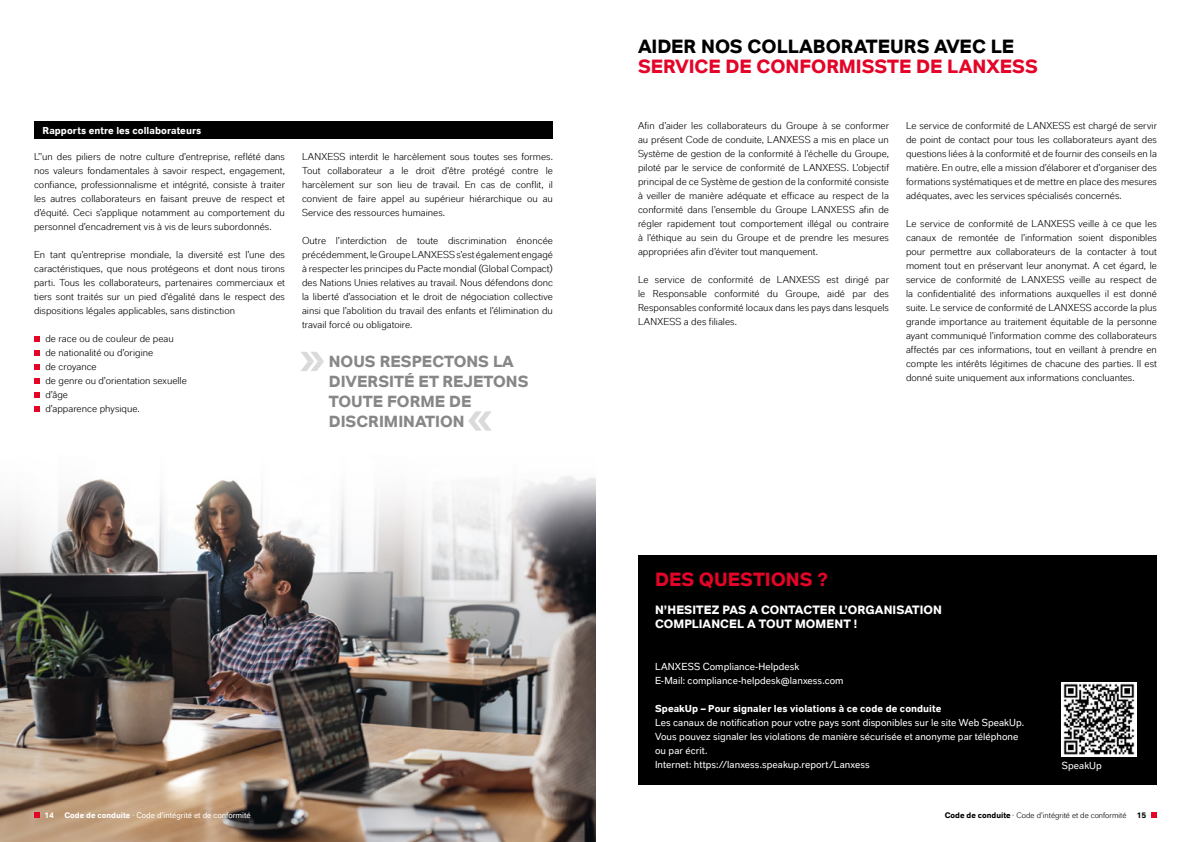
<style>
.page{position:relative;width:1191px;height:842px;background:#fff}
.page>*{position:absolute;margin:0;border:0;box-sizing:border-box;transform-origin:0 0}
.Überschrift_FR{font:700 19px/20px "Lanxess";letter-spacing:-.005em;color:#e40428}
.Überschrift{font:700 19px "Lanxess";color:#e40428}
.Überschrift_FR-2{font:700 16px/20px "Lanxess";color:#878787}
.Fließtext{font:700 12px/14px "Lanxess";letter-spacing:.005em;color:#fff}
.Fließtext_FR{font:10px/14px "Lanxess";letter-spacing:.005em;color:#000;text-align:justify}
.Fließtext-2{font:10px/14px "Lanxess Global Invers";letter-spacing:.005em;color:#fff}
.Fließtext_FR-2{font:700 10px "Lanxess";letter-spacing:.005em;color:#fff}
.t1{font:8px "Lanxess Global Invers";color:#fff}
.t2{font:8px "Lanxess";color:#000}
.t3{font:700 8px "Lanxess";color:#fff}
.t4{font:700 8px "Lanxess";color:#000}
.s1{color:#000}
.s2{font-family:"Lanxess Global";font-weight:700}
.s3{font-family:"Lanxess";font-weight:700}
.s4{font-weight:700}
</style>
<div class="page">
<img style="left:0;top:476px;width:595px;height:366px">
<svg style="left:1151px;top:812px;width:6px;height:6px"></svg>
<svg style="left:34px;top:812px;width:6px;height:6px"></svg>
<div style="left:638px;top:556px;width:519px;height:229px;background:#000"></div>
<img style="left:1062px;top:682px;width:74px;height:74px">
<div style="left:34px;top:122px;width:519px;height:17px;background:#000"></div>
<svg style="left:34px;top:336px;width:6px;height:6px"></svg>
<svg style="left:34px;top:350px;width:6px;height:6px"></svg>
<svg style="left:34px;top:364px;width:6px;height:6px"></svg>
<svg style="left:34px;top:378px;width:6px;height:6px"></svg>
<svg style="left:34px;top:392px;width:6px;height:6px"></svg>
<svg style="left:34px;top:406px;width:6px;height:6px"></svg>
<svg style="left:301px;top:352px;width:23px;height:19px"></svg>
<svg style="left:468px;top:411px;width:24px;height:20px"></svg>
<p class="Fließtext_FR-2" style="left:43px;top:124px;width:160px">Rapports entre les collaborateurs</p>
<p class="Fließtext_FR" style="left:34px;top:149px;width:252px">L’’un des piliers de notre culture d’entreprise, reflété dans nos valeurs fondamentales à savoir respect, engagement, confiance, professionnalisme et intégrité, consiste à traiter les autres collaborateurs en faisant preuve de respect et d’équité. Ceci s’applique notamment au comportement du personnel d’encadrement vis à vis de leurs subordonnés.</p>
<p class="Fließtext_FR" style="left:34px;top:247px;width:252px">En tant qu’entreprise mondiale, la diversité est l’une des caractéristiques, que nous protégeons et dont nous tirons parti. Tous les collaborateurs, partenaires commerciaux et tiers sont traités sur un pied d’égalité dans le respect des dispositions légales applicables, sans distinction</p>
<p class="Fließtext_FR" style="left:45px;top:331px;width:130px">de race ou de couleur de peau</p>
<p class="Fließtext_FR" style="left:45px;top:345px;width:109px">de nationalité ou d’origine</p>
<p class="Fließtext_FR" style="left:45px;top:359px;width:53px">de croyance</p>
<p class="Fließtext_FR" style="left:45px;top:373px;width:143px">de genre ou d’orientation sexuelle</p>
<p class="Fließtext_FR" style="left:45px;top:387px;width:24px">d’âge</p>
<p class="Fließtext_FR" style="left:45px;top:401px;width:96px">d’apparence physique.</p>
<p class="Fließtext_FR" style="left:302px;top:149px;width:252px">LANXESS interdit le harcèlement sous toutes ses formes.<br>Tout collaborateur a le droit d’être protégé contre le harcèlement sur son lieu de travail. En cas de conflit, il convient de faire appel au supérieur hiérarchique ou au Service des ressources humaines.</p>
<p class="Fließtext_FR" style="left:302px;top:233px;width:252px">Outre l’interdiction de toute discrimination énoncée précédemment, le Groupe LANXESS s’est également engagé à respecter les principes du Pacte mondial (Global Compact) des Nations Unies relatives au travail. Nous défendons donc la liberté d’association et le droit de négociation collective ainsi que l’abolition du travail des enfants et l’élimination du travail forcé ou obligatoire.</p>
<p class="Überschrift_FR-2" style="left:329px;top:351px;width:201px">NOUS RESPECTONS LA<br>DIVERSITÉ ET REJETONS<br>TOUTE FORME DE<br>DISCRIMINATION</p>
<p class="Überschrift_FR" style="left:638px;top:36px;width:401px"><span class="s1">AIDER NOS COLLABORATEURS AVEC LE<br></span>SERVICE DE CONFORMISSTE DE LANXESS</p>
<p class="Fließtext_FR" style="left:638px;top:118px;width:252px">Afin d’aider les collaborateurs du Groupe à se conformer au présent Code de conduite, LANXESS a mis en place un Système de gestion de la conformité à l’échelle du Groupe, piloté par le service de conformité de LANXESS. L’objectif principal de ce Système de gestion de la conformité consiste à veiller de manière adéquate et efficace au respect de la conformité dans l’ensemble du Groupe LANXESS afin de régler rapidement tout comportement illégal ou contraire à l’éthique au sein du Groupe et de prendre les mesures appropriées afin d’éviter tout manquement.</p>
<p class="Fließtext_FR" style="left:638px;top:272px;width:252px">Le service de conformité de LANXESS est dirigé par le Responsable conformité du Groupe, aidé par des Responsables conformité locaux dans les pays dans lesquels LANXESS a des filiales.</p>
<p class="Fließtext_FR" style="left:906px;top:118px;width:252px">Le service de conformité de LANXESS est chargé de servir de point de contact pour tous les collaborateurs ayant des questions liées à la conformité et de fournir des conseils en la matière. En outre, elle a mission d’élaborer et d’organiser des formations systématiques et de mettre en place des mesures adéquates, avec les services spécialisés concernés.</p>
<p class="Fließtext_FR" style="left:906px;top:216px;width:252px">Le service de conformité de LANXESS veille à ce que les canaux de remontée de l’information soient disponibles pour permettre aux collaborateurs de la contacter à tout moment tout en préservant leur anonymat. A cet égard, le service de conformité de LANXESS veille au respect de la confidentialité des informations auxquelles il est donné suite. Le service de conformité de LANXESS accorde la plus grande importance au traitement équitable de la personne ayant communiqué l’information comme des collaborateurs affectés par ces informations, tout en veillant à prendre en compte les intérêts légitimes de chacune des parties. Il est donné suite uniquement aux informations concluantes.</p>
<p class="Überschrift" style="left:655px;top:568px;width:175px">DES QUESTIONS ?</p>
<p class="Fließtext" style="left:655px;top:603px;width:288px">N’HESITEZ PAS A CONTACTER L’ORGANISATION<br>COMPLIANCEL A TOUT MOMENT !</p>
<p class="Fließtext-2" style="left:655px;top:660px;width:190px">LANXESS Compliance-Helpdesk<br>E-Mail: compliance-helpdesk@lanxess.com</p>
<p class="Fließtext-2" style="left:655px;top:702px;width:370px"><span class="s2">SpeakUp – Pour signaler les violations à ce code de conduite<br></span>Les canaux de notification pour votre pays sont disponibles sur le site Web SpeakUp.<br>Vous pouvez signaler les violations de manière sécurisée et anonyme par téléphone ou par écrit.<br>Internet: https://lanxess.speakup.report/Lanxess</p>
<p class="Fließtext-2" style="left:1062px;top:758px;width:41px">SpeakUp</p>
<p class="t3" style="left:44px;top:810px;width:11px">14</p>
<p class="t1" style="left:64px;top:810px;width:188px"><span class="s3">Code de conduite</span> · Code d’intégrité et de conformité</p>
<p class="t2" style="left:944px;top:810px;width:183px"><span class="s4">Code de conduite</span> · Code d’intégrité et de conformité</p>
<p class="t4" style="left:1136px;top:810px;width:11px">15</p>
</div>
